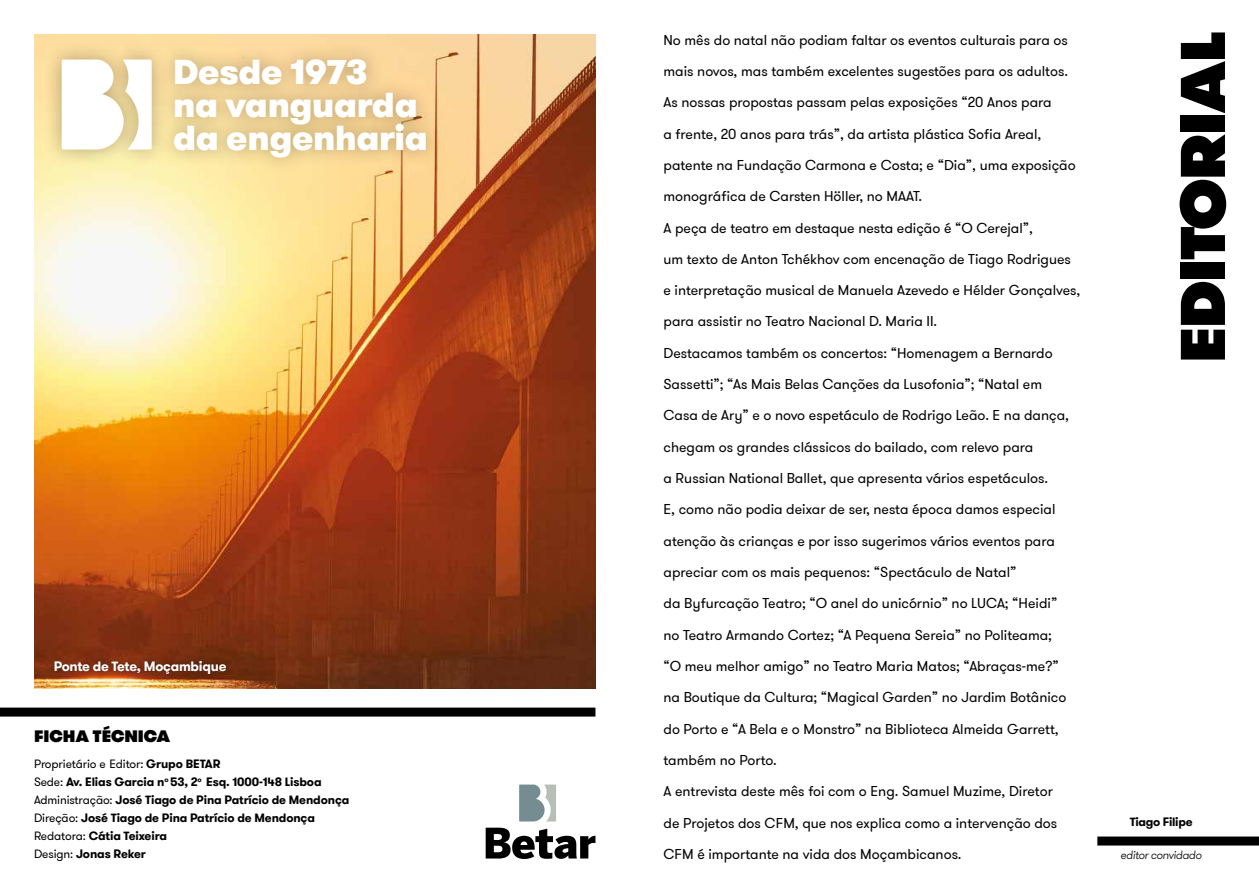
<style>
.page{position:relative;width:1259px;height:893px;background:#fff}
.page>*{position:absolute;margin:0;border:0;box-sizing:border-box;transform-origin:0 0}
.t1{font:800 63px "GT Walsheim Pro";letter-spacing:-.025em;color:#000}
.t2{font:900 34.5px/33px "GT Walsheim Pro";letter-spacing:-.01em;color:#fff}
.t3{font:800 16.5px "GT Walsheim Pro";letter-spacing:-.005em;color:#000}
.t4{font:14.25px/31.3px "GT Walsheim Pro";color:#000}
.t5{font:700 13.5px "GT Walsheim Pro";letter-spacing:-.02em;color:#fff}
.t6{font:700 12px/18px "GT Walsheim Pro";letter-spacing:-.01em;color:#000}
.t7{font:italic 300 12px "GT Walsheim Pro";letter-spacing:-.03em;color:#000;scale:.96 1}
.s1{font-weight:400}
</style>
<div class="page">
<div style="left:1097px;top:836px;width:162px;height:9px;background:#000"></div>
<img style="left:34px;top:34px;width:561px;height:655px">
<svg style="left:519px;top:785px;width:37px;height:36px"></svg>
<svg style="left:486px;top:828px;width:109px;height:31px"></svg>
<div style="left:156px;top:41px;width:288px;height:134px;background:#000;opacity:.3"></div>
<div style="left:43px;top:41px;width:127px;height:127px;background:#000;opacity:.3"></div>
<svg style="left:62px;top:60px;width:90px;height:90px"></svg>
<div style="left:0;top:708px;width:595px;height:9px;background:#000"></div>
<div style="left:46px;top:653px;width:188px;height:29px;background:#000;opacity:.6"></div>
<h2 class="t2" style="left:173px;top:55px;width:256px">Desde 1973<br>na vanguarda da engenharia</h2>
<p class="t5" style="left:54px;top:658px;width:174px">Ponte de Tete, Moçambique</p>
<p class="t3" style="left:34px;top:724px;width:137px">FICHA TÉCNICA</p>
<p class="t6" style="left:34px;top:755px;width:317px"><span class="s1">Proprietário e Editor:</span> Grupo BETAR<br><span class="s1">Sede:</span> Av. Elias Garcia n<sup>º</sup> 53, 2<sup>º</sup> Esq. 1000-148 Lisboa <span class="s1">Administração:</span> José Tiago de Pina Patrício de Mendonça <span class="s1">Direção:</span> José Tiago de Pina Patrício de Mendonça <span class="s1">Redatora:</span> Cátia Teixeira<br><span class="s1">Design:</span> Jonas Reker</p>
<p class="t4" style="left:663px;top:24px;width:418px">No mês do natal não podiam faltar os eventos culturais para os mais novos, mas também excelentes sugestões para os adultos.<br>As nossas propostas passam pelas exposições “20 Anos para<br>a frente, 20 anos para trás”, da artista plástica Sofia Areal, patente na Fundação Carmona e Costa; e “Dia”, uma exposição monográfica de Carsten Höller, no MAAT.<br>A peça de teatro em destaque nesta edição é “O Cerejal”,<br>um texto de Anton Tchékhov com encenação de Tiago Rodrigues e interpretação musical de Manuela Azevedo e Hélder Gonçalves, para assistir no Teatro Nacional D. Maria II.<br>Destacamos também os concertos: “Homenagem a Bernardo Sassetti”; “As Mais Belas Canções da Lusofonia”; “Natal em<br>Casa de Ary” e o novo espetáculo de Rodrigo Leão. E na dança, chegam os grandes clássicos do bailado, com relevo para<br>a Russian National Ballet, que apresenta vários espetáculos.<br>E, como não podia deixar de ser, nesta época damos especial atenção às crianças e por isso sugerimos vários eventos para apreciar com os mais pequenos: “Spectáculo de Natal”<br>da Byfurcação Teatro; “O anel do unicórnio” no LUCA; “Heidi”<br>no Teatro Armando Cortez; “A Pequena Sereia” no Politeama;<br>“O meu melhor amigo” no Teatro Maria Matos; “Abraças-me?”<br>na Boutique da Cultura; “Magical Garden” no Jardim Botânico do Porto e “A Bela e o Monstro” na Biblioteca Almeida Garrett, também no Porto.<br>A entrevista deste mês foi com o Eng. Samuel Muzime, Diretor<br>de Projetos dos CFM, que nos explica como a intervenção dos CFM é importante na vida dos Moçambicanos.</p>
<h1 class="t1" style="left:1158px;top:363px;width:334px;rotate:-90deg">EDITORIAL</h1>
<p class="t6" style="left:1129px;top:813px;width:64px">Tiago Filipe</p>
<p class="t7" style="left:1120px;top:847px;width:86px">editor convidado</p>
</div>
